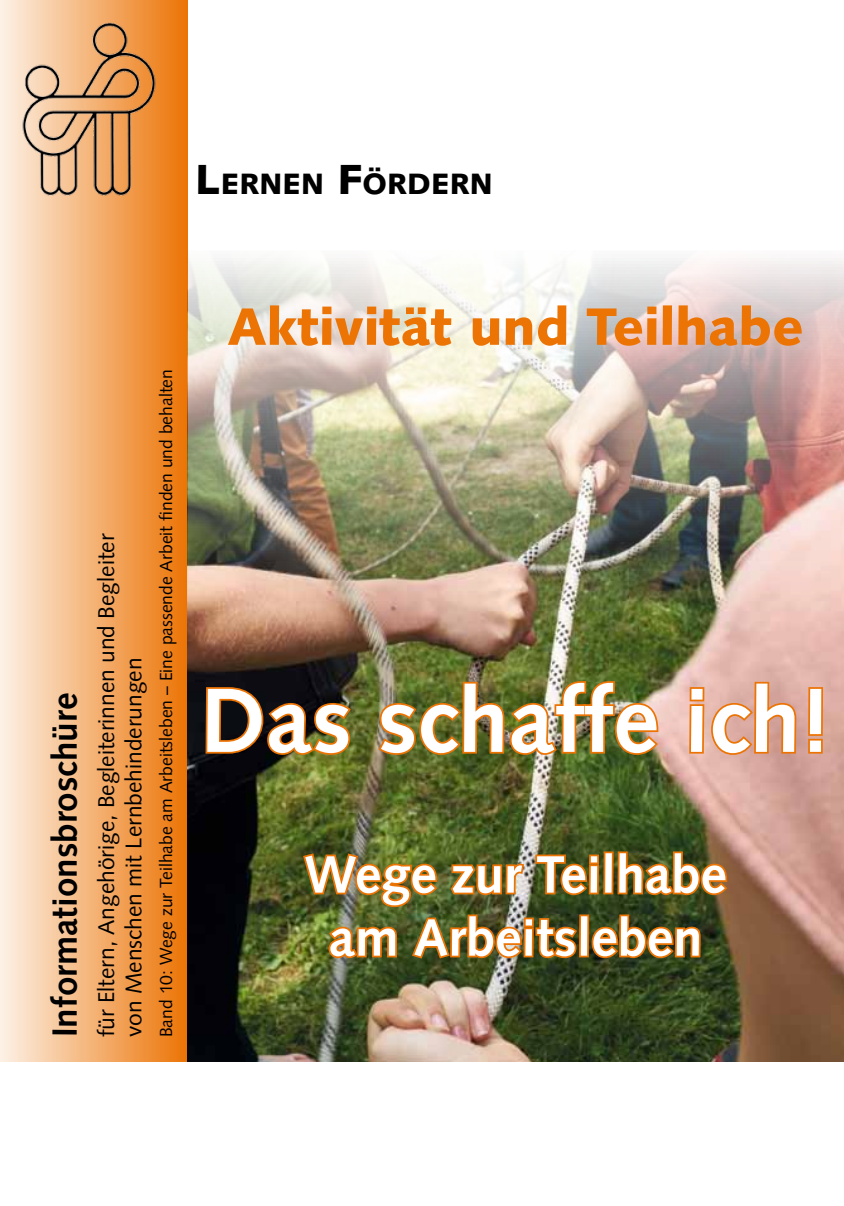
<style>
.page{position:relative;width:844px;height:1206px;background:#fff}
.page>*{position:absolute;margin:0;border:0;box-sizing:border-box;transform-origin:0 0}
.t1{font:700 91px "Syntax LT";color:#fff}
.t2{font:700 52.5px/63px "Syntax LT";color:#fff;text-align:center}
.t3{font:900 52.5px "Syntax LT";color:#ec7405}
.t4{font:700 35px "Syntax LT";color:#000}
.t5{font:900 29.4px "Syntax LT";color:#000}
.t6{font:22.75px/27.3px "Syntax LT";color:#000}
.t7{font:17.5px "Syntax LT";color:#000}
.s1{font-size:42px}
</style>
<div class="page">
<div style="left:0;top:0;width:187px;height:1062px;background:linear-gradient(to right,#fdf1e7,#ec7406)"></div>
<img style="left:21px;top:20px;width:135px;height:176px">
<img style="left:187px;top:251px;width:656px;height:810px">
<svg style="left:806px;top:685px;width:18px;height:70px"></svg>
<img style="left:204px;top:619px;width:593px;height:443px">
<p class="t5" style="left:195px;top:166px;width:299px"><span class="s1">L</span>ERNEN <span class="s1">F</span>ÖRDERN</p>
<h3 class="t4" style="left:45px;top:1037px;width:346px;rotate:-90deg">Informationsbroschüre</h3>
<p class="t6" style="left:93px;top:1037px;width:505px;rotate:-90deg">für Eltern, Angehörige, Begleiterinnen und Begleiter von Menschen mit Lernbehinderungen</p>
<p class="t7" style="left:156px;top:1037px;width:669px;rotate:-90deg">Band 10: Wege zur Teilhabe am Arbeitsleben – Eine passende Arbeit finden und behalten</p>
<h2 class="t3" style="left:227px;top:295px;width:577px">Aktivität und Teilhabe</h2>
<h1 class="t1" style="left:200px;top:668px;width:631px">Das schaffe ich!</h1>
<h2 class="t2" style="left:304px;top:843px;width:424px">Wege zur Teilhabe am Arbeitsleben</h2>
</div>
